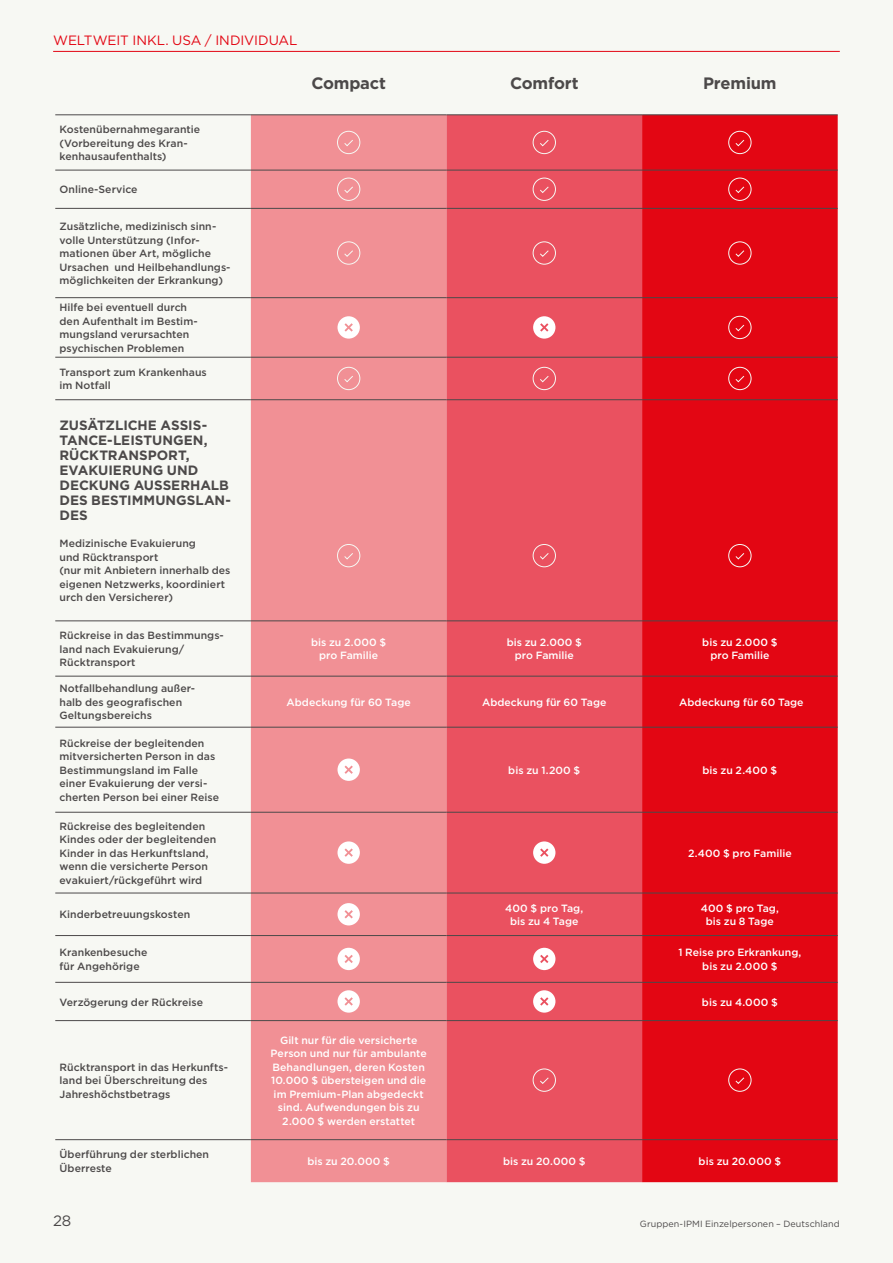
<style>
.page{position:relative;width:893px;height:1263px;background:#f7f8f3}
.page>*{position:absolute;margin:0;border:0;box-sizing:border-box;transform-origin:0 0}
.t1{font:700 16.5px "Gotham";letter-spacing:-.01em;color:#4c4949}
.t2{font:15px "Gotham";color:#4c4949}
.t3{font:700 13.5px/15px "Gotham";color:#4c4949}
.t4{font:13.5px "Gotham";letter-spacing:-.005em;color:#e30613}
.t5{font:500 10.5px/13.5px "Gotham";letter-spacing:.005em;color:#4c4949}
.t6{font:500 10.5px/13.5px "Gotham";letter-spacing:.005em;color:#fff;text-align:center}
.t7{font:9px "Gotham";letter-spacing:.01em;color:#4c4949}
</style>
<div class="page">
<hr style="left:53px;top:51px;width:787px;height:1px;background:#e30613">
<div style="left:251px;top:116px;width:195px;height:1066px;background:#f19095"></div>
<div style="left:446px;top:116px;width:196px;height:1066px;background:#ea5160"></div>
<div style="left:642px;top:116px;width:196px;height:1066px;background:#e30613"></div>
<hr style="left:55px;top:1020px;width:196px;height:1px;background:#4c4949">
<hr style="left:251px;top:1020px;width:195px;height:1px;background:#4c4949">
<hr style="left:446px;top:1020px;width:196px;height:1px;background:#4c4949">
<hr style="left:642px;top:1020px;width:196px;height:1px;background:#4c4949">
<hr style="left:55px;top:893px;width:196px;height:1px;background:#4c4949">
<hr style="left:251px;top:893px;width:195px;height:1px;background:#4c4949">
<hr style="left:446px;top:893px;width:196px;height:1px;background:#4c4949">
<hr style="left:642px;top:893px;width:196px;height:1px;background:#4c4949">
<hr style="left:55px;top:935px;width:196px;height:1px;background:#4c4949">
<hr style="left:251px;top:935px;width:195px;height:1px;background:#4c4949">
<hr style="left:446px;top:935px;width:196px;height:1px;background:#4c4949">
<hr style="left:642px;top:935px;width:196px;height:1px;background:#4c4949">
<hr style="left:55px;top:982px;width:196px;height:1px;background:#4c4949">
<hr style="left:251px;top:982px;width:195px;height:1px;background:#4c4949">
<hr style="left:446px;top:982px;width:196px;height:1px;background:#4c4949">
<hr style="left:642px;top:982px;width:196px;height:1px;background:#4c4949">
<hr style="left:55px;top:1139px;width:196px;height:1px;background:#4c4949">
<hr style="left:251px;top:1139px;width:195px;height:1px;background:#4c4949">
<hr style="left:446px;top:1139px;width:196px;height:1px;background:#4c4949">
<hr style="left:642px;top:1139px;width:196px;height:1px;background:#4c4949">
<hr style="left:55px;top:115px;width:196px;height:1px;background:#4c4949">
<hr style="left:251px;top:115px;width:195px;height:1px;background:#4c4949">
<hr style="left:446px;top:115px;width:196px;height:1px;background:#4c4949">
<hr style="left:642px;top:115px;width:196px;height:1px;background:#4c4949">
<hr style="left:55px;top:170px;width:196px;height:1px;background:#4c4949">
<hr style="left:251px;top:170px;width:195px;height:1px;background:#4c4949">
<hr style="left:446px;top:170px;width:196px;height:1px;background:#4c4949">
<hr style="left:642px;top:170px;width:196px;height:1px;background:#4c4949">
<hr style="left:55px;top:208px;width:196px;height:1px;background:#4c4949">
<hr style="left:251px;top:208px;width:195px;height:1px;background:#4c4949">
<hr style="left:446px;top:208px;width:196px;height:1px;background:#4c4949">
<hr style="left:642px;top:208px;width:196px;height:1px;background:#4c4949">
<hr style="left:55px;top:297px;width:196px;height:1px;background:#4c4949">
<hr style="left:251px;top:297px;width:195px;height:1px;background:#4c4949">
<hr style="left:446px;top:297px;width:196px;height:1px;background:#4c4949">
<hr style="left:642px;top:297px;width:196px;height:1px;background:#4c4949">
<hr style="left:55px;top:357px;width:196px;height:1px;background:#4c4949">
<hr style="left:251px;top:357px;width:195px;height:1px;background:#4c4949">
<hr style="left:446px;top:357px;width:196px;height:1px;background:#4c4949">
<hr style="left:642px;top:357px;width:196px;height:1px;background:#4c4949">
<hr style="left:55px;top:399px;width:196px;height:1px;background:#4c4949">
<hr style="left:251px;top:399px;width:195px;height:1px;background:#4c4949">
<hr style="left:446px;top:399px;width:196px;height:1px;background:#4c4949">
<hr style="left:642px;top:399px;width:196px;height:1px;background:#4c4949">
<hr style="left:55px;top:621px;width:196px;height:1px;background:#4c4949">
<hr style="left:251px;top:621px;width:195px;height:1px;background:#4c4949">
<hr style="left:446px;top:621px;width:196px;height:1px;background:#4c4949">
<hr style="left:642px;top:621px;width:196px;height:1px;background:#4c4949">
<hr style="left:55px;top:676px;width:196px;height:1px;background:#4c4949">
<hr style="left:251px;top:676px;width:195px;height:1px;background:#4c4949">
<hr style="left:446px;top:676px;width:196px;height:1px;background:#4c4949">
<hr style="left:642px;top:676px;width:196px;height:1px;background:#4c4949">
<hr style="left:55px;top:727px;width:196px;height:1px;background:#4c4949">
<hr style="left:251px;top:727px;width:195px;height:1px;background:#4c4949">
<hr style="left:446px;top:727px;width:196px;height:1px;background:#4c4949">
<hr style="left:642px;top:727px;width:196px;height:1px;background:#4c4949">
<hr style="left:55px;top:812px;width:196px;height:1px;background:#4c4949">
<hr style="left:251px;top:812px;width:195px;height:1px;background:#4c4949">
<hr style="left:446px;top:812px;width:196px;height:1px;background:#4c4949">
<hr style="left:642px;top:812px;width:196px;height:1px;background:#4c4949">
<svg style="left:337px;top:130px;width:24px;height:25px"></svg>
<svg style="left:532px;top:130px;width:24px;height:25px"></svg>
<svg style="left:728px;top:130px;width:24px;height:25px"></svg>
<svg style="left:337px;top:177px;width:24px;height:24px"></svg>
<svg style="left:532px;top:177px;width:24px;height:24px"></svg>
<svg style="left:728px;top:177px;width:24px;height:24px"></svg>
<svg style="left:337px;top:241px;width:24px;height:24px"></svg>
<svg style="left:532px;top:241px;width:24px;height:24px"></svg>
<svg style="left:728px;top:241px;width:24px;height:24px"></svg>
<svg style="left:337px;top:316px;width:23px;height:23px"></svg>
<svg style="left:533px;top:316px;width:22px;height:23px"></svg>
<svg style="left:728px;top:315px;width:24px;height:25px"></svg>
<svg style="left:337px;top:366px;width:24px;height:25px"></svg>
<svg style="left:532px;top:366px;width:24px;height:25px"></svg>
<svg style="left:728px;top:366px;width:24px;height:25px"></svg>
<svg style="left:337px;top:543px;width:24px;height:25px"></svg>
<svg style="left:532px;top:543px;width:24px;height:25px"></svg>
<svg style="left:728px;top:543px;width:24px;height:25px"></svg>
<svg style="left:337px;top:758px;width:23px;height:23px"></svg>
<svg style="left:337px;top:841px;width:23px;height:23px"></svg>
<svg style="left:533px;top:841px;width:22px;height:23px"></svg>
<svg style="left:337px;top:903px;width:23px;height:22px"></svg>
<svg style="left:337px;top:948px;width:23px;height:22px"></svg>
<svg style="left:533px;top:948px;width:22px;height:22px"></svg>
<svg style="left:337px;top:990px;width:23px;height:23px"></svg>
<svg style="left:533px;top:990px;width:22px;height:23px"></svg>
<svg style="left:532px;top:1068px;width:24px;height:24px"></svg>
<svg style="left:728px;top:1068px;width:24px;height:24px"></svg>
<p class="t4" style="left:53px;top:31px;width:246px">WELTWEIT INKL. USA / INDIVIDUAL</p>
<h1 class="t1" style="left:311px;top:72px;width:76px">Compact</h1>
<h1 class="t1" style="left:510px;top:72px;width:70px">Comfort</h1>
<h1 class="t1" style="left:703px;top:72px;width:75px">Premium</h1>
<p class="t5" style="left:60px;top:123px;width:142px">Kostenübernahmegarantie (Vorbereitung des Kran&shy;kenhausaufenthalts)</p>
<p class="t5" style="left:60px;top:183px;width:80px">Online-Service</p>
<p class="t5" style="left:60px;top:220px;width:173px">Zusätzliche, medizinisch sinn&shy;volle Unterstützung (Infor&shy;mationen über Art, mögliche<br>Ursachen und Heilbehandlungs&shy;möglichkeiten der Erkrankung)</p>
<p class="t5" style="left:60px;top:301px;width:140px">Hilfe bei eventuell durch den Aufenthalt im Bestim&shy;mungsland verursachten psychischen Problemen</p>
<p class="t5" style="left:60px;top:365px;width:149px">Transport zum Krankenhaus im Notfall</p>
<p class="t3" style="left:60px;top:418px;width:173px">ZUSÄTZLICHE ASSIS-<br>TANCE-LEISTUNGEN,<br>RÜCKTRANSPORT,<br>EVAKUIERUNG UND<br>DECKUNG AUSSERHALB<br>DES BESTIMMUNGSLAN-<br>DES</p>
<p class="t5" style="left:60px;top:537px;width:172px">Medizinische Evakuierung<br>und Rücktransport<br>(nur mit Anbietern innerhalb des eigenen Netzwerks, koordiniert urch den Versicherer)</p>
<p class="t5" style="left:60px;top:629px;width:166px">Rückreise in das Bestimmungs&shy;land nach Evakuierung/<br>Rücktransport</p>
<p class="t6" style="left:311px;top:635px;width:77px">bis zu 2.000 $ pro Familie</p>
<p class="t6" style="left:507px;top:635px;width:77px">bis zu 2.000 $ pro Familie</p>
<p class="t6" style="left:702px;top:635px;width:77px">bis zu 2.000 $ pro Familie</p>
<p class="t5" style="left:60px;top:682px;width:137px">Notfallbehandlung außer&shy;halb des geografischen<br>Geltungsbereichs</p>
<p class="t6" style="left:286px;top:695px;width:126px">Abdeckung für 60 Tage</p>
<p class="t6" style="left:482px;top:695px;width:126px">Abdeckung für 60 Tage</p>
<p class="t6" style="left:679px;top:695px;width:126px">Abdeckung für 60 Tage</p>
<p class="t5" style="left:60px;top:736px;width:161px">Rückreise der begleitenden mitversicherten Person in das<br>Bestimmungsland im Falle einer Evakuierung der versi&shy;cherten Person bei einer Reise</p>
<p class="t5" style="left:60px;top:819px;width:158px">Rückreise des begleitenden<br>Kindes oder der begleitenden<br>Kinder in das Herkunftsland, wenn die versicherte Person evakuiert/rückgeführt wird</p>
<p class="t6" style="left:508px;top:763px;width:73px">bis zu 1.200 $</p>
<p class="t6" style="left:702px;top:763px;width:76px">bis zu 2.400 $</p>
<p class="t6" style="left:688px;top:846px;width:105px">2.400 $ pro Familie</p>
<p class="t5" style="left:60px;top:908px;width:132px">Kinderbetreuungskosten</p>
<p class="t6" style="left:505px;top:901px;width:79px">400 $ pro Tag, bis zu 4 Tage</p>
<p class="t6" style="left:701px;top:901px;width:79px">400 $ pro Tag, bis zu 8 Tage</p>
<p class="t5" style="left:60px;top:946px;width:89px">Krankenbesuche für Angehörige</p>
<p class="t6" style="left:678px;top:946px;width:125px">1 Reise pro Erkrankung, bis zu 2.000 $</p>
<p class="t5" style="left:60px;top:995px;width:145px">Verzögerung der Rückreise</p>
<p class="t6" style="left:702px;top:995px;width:77px">bis zu 4.000 $</p>
<p class="t5" style="left:60px;top:1060px;width:169px">Rücktransport in das Herkunfts&shy;land bei Überschreitung des<br>Jahreshöchstbetrags</p>
<p class="t6" style="left:271px;top:1033px;width:158px">Gilt nur für die versicherte<br>Person und nur für ambulante<br>Behandlungen, deren Kosten<br>10.000 $ übersteigen und die im Premium-Plan abgedeckt sind. Aufwendungen bis zu<br>2.000 $ werden erstattet</p>
<p class="t5" style="left:60px;top:1148px;width:151px">Überführung der sterblichen<br>Überreste</p>
<p class="t6" style="left:307px;top:1154px;width:84px">bis zu 20.000 $</p>
<p class="t6" style="left:503px;top:1154px;width:84px">bis zu 20.000 $</p>
<p class="t6" style="left:699px;top:1154px;width:84px">bis zu 20.000 $</p>
<h2 class="t2" style="left:53px;top:1210px;width:20px">28</h2>
<p class="t7" style="left:640px;top:1218px;width:202px">Gruppen-IPMI Einzelpersonen – Deutschland</p>
</div>
